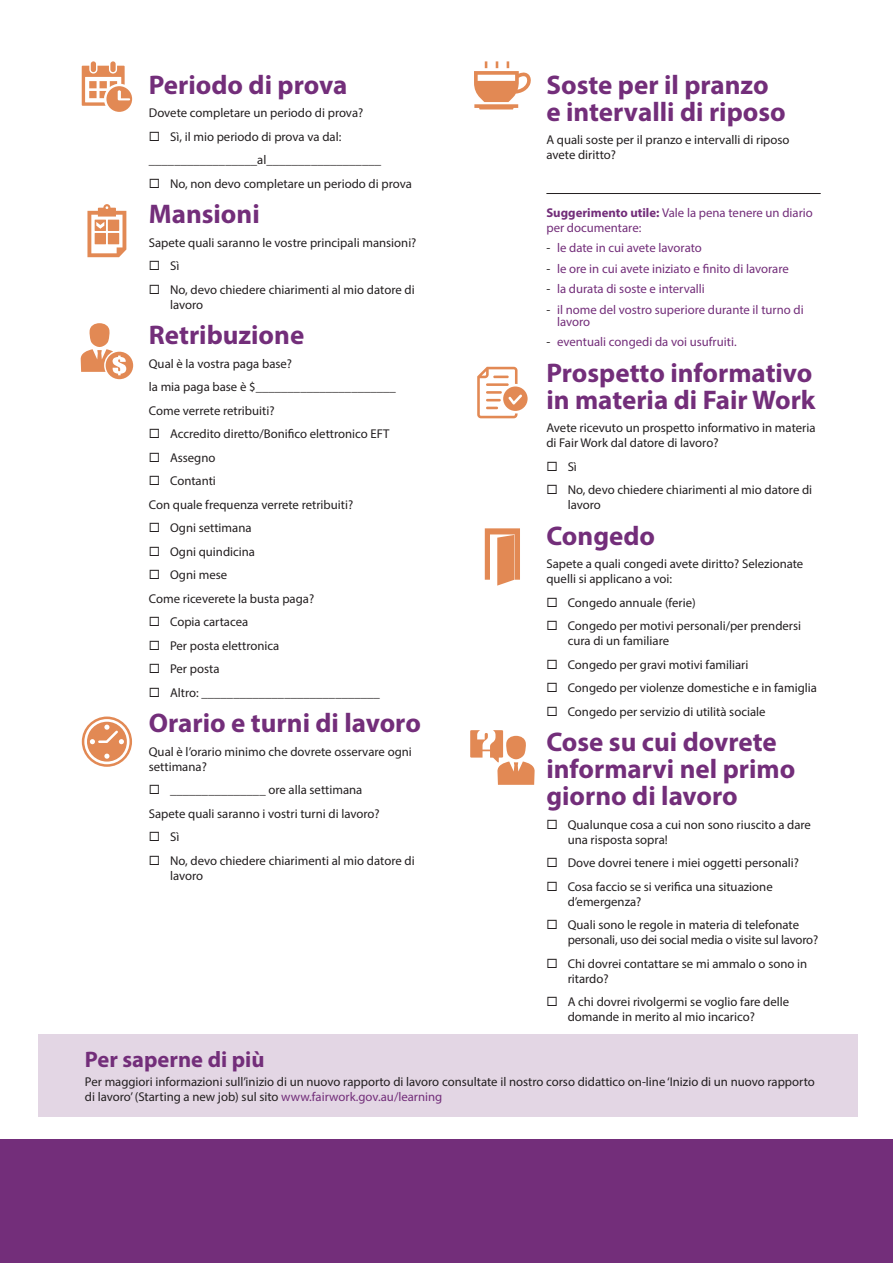
<style>
.page{position:relative;width:893px;height:1263px;background:#fff}
.page>*{position:absolute;margin:0;border:0;box-sizing:border-box;transform-origin:0 0}
.Checklist_Heading{font:700 27px/27px "Myriad Pro";color:#732e7a}
.Body_Copy{font:700 22.5px "Myriad Pro";color:#732e7a}
.Body_Copy-2{font:12.75px/15px "Myriad Pro";color:#231f20}
.BODY_COPY_2014{font:12.75px/15px "Myriad Pro";color:#231f20}
.BODY_COPY_2014-2{font:12.75px/15px "Myriad Pro";color:#732e7a}
.Check_list_copy_2014{font:12.75px/15px "Myriad Pro";color:#231f20}
.s1{font-weight:700}
.s2{color:#231f20}
.s3{color:#732e7a}
</style>
<div class="page">
<div style="left:0;top:1140px;width:893px;height:123px;background:#732e7a"></div>
<hr style="left:546px;top:193px;width:275px;height:1px;background:#231f20">
<div style="left:38px;top:1034px;width:819px;height:82px;background:#e3d6e4"></div>
<svg style="left:82px;top:61px;width:50px;height:51px"></svg>
<svg style="left:87px;top:204px;width:39px;height:53px"></svg>
<svg style="left:80px;top:323px;width:53px;height:56px"></svg>
<svg style="left:474px;top:61px;width:57px;height:48px"></svg>
<svg style="left:477px;top:367px;width:51px;height:51px"></svg>
<svg style="left:82px;top:716px;width:50px;height:51px"></svg>
<svg style="left:485px;top:528px;width:35px;height:58px"></svg>
<svg style="left:470px;top:730px;width:65px;height:55px"></svg>
<p class="Checklist_Heading" style="left:149px;top:70px;width:200px">Periodo di prova</p>
<p class="BODY_COPY_2014" style="left:149px;top:105px;width:216px">Dovete completare un periodo di prova?</p>
<p class="Body_Copy-2" style="left:149px;top:129px;width:194px">◻ Sì, il mio periodo di prova va dal:</p>
<p class="BODY_COPY_2014" style="left:149px;top:152px;width:234px">_________________al__________________</p>
<p class="Body_Copy-2" style="left:149px;top:176px;width:265px">◻ No, non devo completare un periodo di prova</p>
<p class="Checklist_Heading" style="left:149px;top:200px;width:112px">Mansioni</p>
<p class="BODY_COPY_2014" style="left:149px;top:235px;width:269px">Sapete quali saranno le vostre principali mansioni?</p>
<p class="Body_Copy-2" style="left:149px;top:258px;width:32px">◻ Sì</p>
<p class="Body_Copy-2" style="left:170px;top:282px;width:246px;text-indent:-21px">◻ No, devo chiedere chiarimenti al mio datore di lavoro</p>
<p class="Checklist_Heading" style="left:149px;top:321px;width:157px">Retribuzione</p>
<p class="BODY_COPY_2014" style="left:149px;top:356px;width:145px">Qual è la vostra paga base?</p>
<p class="BODY_COPY_2014" style="left:149px;top:379px;width:249px">la mia paga base è $______________________</p>
<p class="BODY_COPY_2014" style="left:149px;top:403px;width:127px">Come verrete retribuiti?</p>
<p class="Body_Copy-2" style="left:149px;top:426px;width:242px">◻ Accredito diretto/Bonifico elettronico EFT</p>
<p class="Body_Copy-2" style="left:149px;top:450px;width:68px">◻ Assegno</p>
<p class="Body_Copy-2" style="left:149px;top:473px;width:69px">◻ Contanti</p>
<p class="BODY_COPY_2014" style="left:149px;top:497px;width:206px">Con quale frequenza verrete retribuiti?</p>
<p class="Body_Copy-2" style="left:149px;top:520px;width:104px">◻ Ogni settimana</p>
<p class="Body_Copy-2" style="left:149px;top:544px;width:108px">◻ Ogni quindicina</p>
<p class="Body_Copy-2" style="left:149px;top:567px;width:80px">◻ Ogni mese</p>
<p class="BODY_COPY_2014" style="left:149px;top:591px;width:167px">Come riceverete la busta paga?</p>
<p class="Body_Copy-2" style="left:149px;top:614px;width:101px">◻ Copia cartacea</p>
<p class="Body_Copy-2" style="left:149px;top:638px;width:132px">◻ Per posta elettronica</p>
<p class="Body_Copy-2" style="left:149px;top:661px;width:72px">◻ Per posta</p>
<p class="Body_Copy-2" style="left:149px;top:685px;width:233px">◻ Altro: ____________________________</p>
<p class="Checklist_Heading" style="left:149px;top:709px;width:274px">Orario e turni di lavoro</p>
<p class="BODY_COPY_2014" style="left:149px;top:744px;width:264px">Qual è l’orario minimo che dovrete osservare ogni settimana?</p>
<p class="Body_Copy-2" style="left:149px;top:782px;width:215px">◻ _______________ ore alla settimana</p>
<p class="BODY_COPY_2014" style="left:149px;top:806px;width:232px">Sapete quali saranno i vostri turni di lavoro?</p>
<p class="Body_Copy-2" style="left:149px;top:829px;width:32px">◻ Sì</p>
<p class="Body_Copy-2" style="left:170px;top:853px;width:246px;text-indent:-21px">◻ No, devo chiedere chiarimenti al mio datore di lavoro</p>
<p class="Checklist_Heading" style="left:546px;top:70px;width:241px">Soste per il pranzo e intervalli di riposo</p>
<p class="Check_list_copy_2014" style="left:546px;top:132px;width:245px">A quali soste per il pranzo e intervalli di riposo avete diritto?</p>
<p class="BODY_COPY_2014-2" style="left:546px;top:205px;width:268px"><span class="s1">Suggerimento utile:</span> Vale la pena tenere un diario per documentare:</p>
<p class="BODY_COPY_2014-2" style="left:546px;top:240px;width:157px"><span class="s2">-</span> le date in cui avete lavorato</p>
<p class="BODY_COPY_2014-2" style="left:546px;top:261px;width:244px"><span class="s2">-</span> le ore in cui avete iniziato e finito di lavorare</p>
<p class="BODY_COPY_2014-2" style="left:546px;top:281px;width:160px"><span class="s2">-</span> la durata di soste e intervalli</p>
<p class="BODY_COPY_2014-2" style="left:557px;top:303px;width:248px;line-height:12px;text-indent:-11px"><span class="s2">-</span> il nome del vostro superiore durante il turno di lavoro</p>
<p class="BODY_COPY_2014-2" style="left:546px;top:334px;width:192px"><span class="s2">-</span> eventuali congedi da voi usufruiti.</p>
<p class="Checklist_Heading" style="left:546px;top:358px;width:271px">Prospetto informativo in materia di Fair Work</p>
<p class="BODY_COPY_2014" style="left:546px;top:420px;width:271px">Avete ricevuto un prospetto informativo in materia di Fair Work dal datore di lavoro?</p>
<p class="Body_Copy-2" style="left:546px;top:459px;width:32px">◻ Sì</p>
<p class="Body_Copy-2" style="left:568px;top:482px;width:246px;text-indent:-21px">◻ No, devo chiedere chiarimenti al mio datore di lavoro</p>
<p class="Checklist_Heading" style="left:546px;top:521px;width:110px">Congedo</p>
<p class="BODY_COPY_2014" style="left:546px;top:556px;width:258px">Sapete a quali congedi avete diritto? Selezionate quelli si applicano a voi:</p>
<p class="Body_Copy-2" style="left:546px;top:595px;width:151px">◻ Congedo annuale (ferie)</p>
<p class="Body_Copy-2" style="left:568px;top:618px;width:235px;text-indent:-21px">◻ Congedo per motivi personali/per prendersi cura di un familiare</p>
<p class="Body_Copy-2" style="left:546px;top:657px;width:204px">◻ Congedo per gravi motivi familiari</p>
<p class="Body_Copy-2" style="left:546px;top:680px;width:272px">◻ Congedo per violenze domestiche e in famiglia</p>
<p class="Body_Copy-2" style="left:546px;top:704px;width:221px">◻ Congedo per servizio di utilità sociale</p>
<p class="Checklist_Heading" style="left:546px;top:728px;width:250px">Cose su cui dovrete informarvi nel primo giorno di lavoro</p>
<p class="Body_Copy-2" style="left:568px;top:817px;width:245px;text-indent:-21px">◻ Qualunque cosa a cui non sono riuscito a dare una risposta sopra!</p>
<p class="Body_Copy-2" style="left:546px;top:855px;width:254px">◻ Dove dovrei tenere i miei oggetti personali?</p>
<p class="Body_Copy-2" style="left:568px;top:879px;width:207px;text-indent:-21px">◻ Cosa faccio se si verifica una situazione d’emergenza?</p>
<p class="Body_Copy-2" style="left:568px;top:917px;width:252px;text-indent:-21px">◻ Quali sono le regole in materia di telefonate personali, uso dei social media o visite sul lavoro?</p>
<p class="Body_Copy-2" style="left:568px;top:956px;width:241px;text-indent:-21px">◻ Chi dovrei contattare se mi ammalo o sono in ritardo?</p>
<p class="Body_Copy-2" style="left:568px;top:994px;width:223px;text-indent:-21px">◻ A chi dovrei rivolgermi se voglio fare delle domande in merito al mio incarico?</p>
<p class="Body_Copy" style="left:85px;top:1044px;width:181px">Per saperne di più</p>
<p class="Body_Copy-2" style="left:85px;top:1074px;width:731px">Per maggiori informazioni sull’inizio di un nuovo rapporto di lavoro consultate il nostro corso didattico on-line ‘Inizio di un nuovo rapporto di lavoro’ (Starting a new job) sul sito <span class="s3">www.fairwork.gov.au/learning</span></p>
</div>
